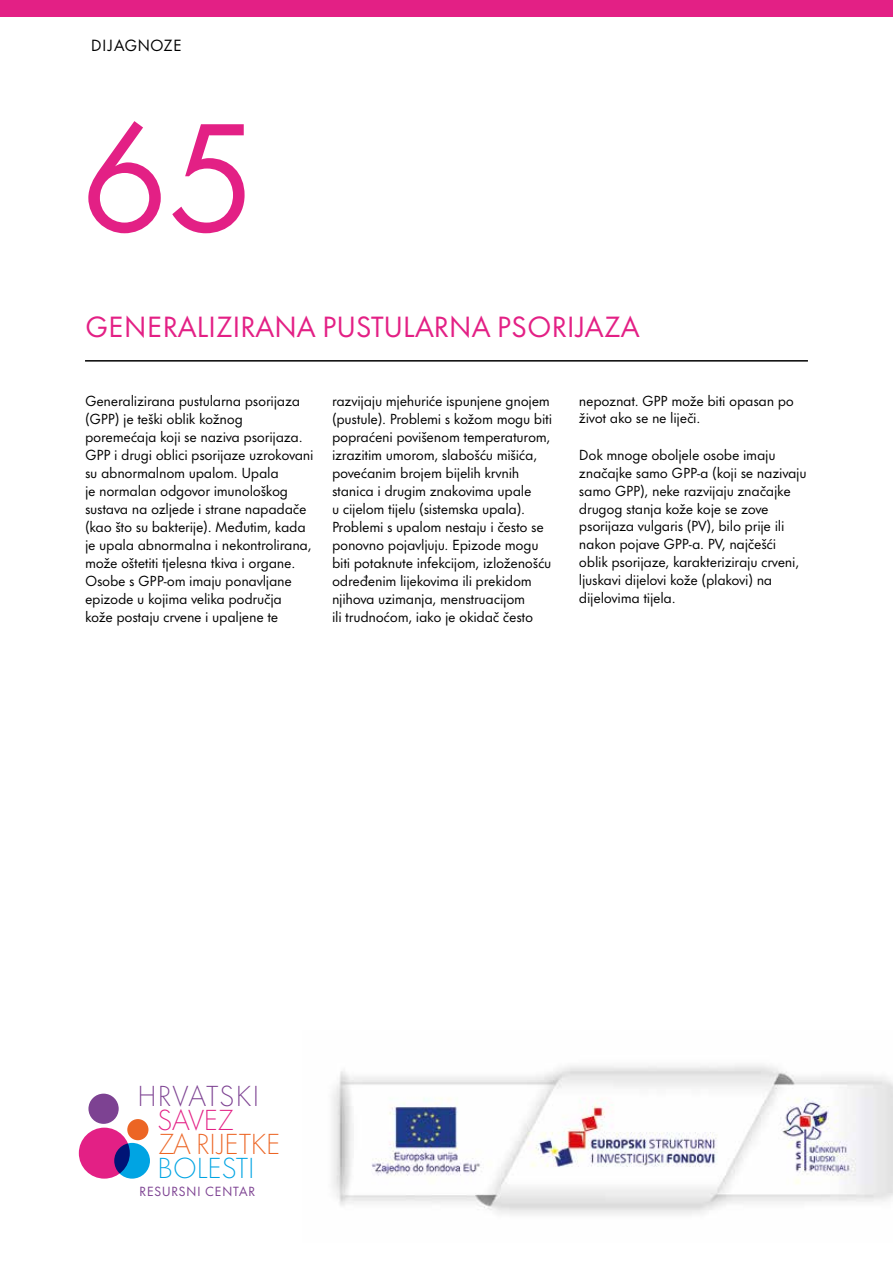
<style>
.page{position:relative;width:893px;height:1263px;background:#fff}
.page>*{position:absolute;margin:0;border:0;box-sizing:border-box;transform-origin:0 0}
.t1{font:142.5px "Futura Now Text";color:#e32085}
.t2{font:27px "Futura Now Text";letter-spacing:-.01em;color:#e32085}
.t3{font:300 26.7px "Futura Now Headline";letter-spacing:.01em;color:#ec6524}
.t4{font:300 26.7px "Futura Now Headline";letter-spacing:.065em;color:#7d4292}
.t5{font:300 26.7px "Futura Now Headline";letter-spacing:.01em;color:#00a4e3}
.t6{font:300 26.7px "Futura Now Headline";letter-spacing:.01em;color:#e32085}
.t7{font:15px "Futura Now Text";letter-spacing:.01em;color:#000}
.t8{font:13.5px/18px "Futura Now Text";letter-spacing:-.02em;color:#000}
.t9{font:12.3px "Futura Now Headline";letter-spacing:.07em;color:#7d4292}
</style>
<div class="page">
<img style="left:332px;top:1065px;width:561px;height:150px">
<div style="left:88px;top:1094px;width:31px;height:30px;background:#7d4292;border-radius:50%"></div>
<div style="left:127px;top:1119px;width:21px;height:21px;background:#ec6524;border-radius:50%"></div>
<div style="left:79px;top:1127px;width:51px;height:51px;background:#e32085;border-radius:50%"></div>
<svg style="left:114px;top:1143px;width:36px;height:35px"></svg>
<div style="left:0;top:0;width:893px;height:17px;background:#e32085"></div>
<hr style="left:85px;top:360px;width:723px;height:2px;background:#000">
<p class="t7" style="left:91px;top:33px;width:93px">DIJAGNOZE</p>
<h1 class="t1" style="left:81px;top:64px;width:175px">65</h1>
<h2 class="t2" style="left:85px;top:305px;width:556px">GENERALIZIRANA PUSTULARNA PSORIJAZA</h2>
<p class="t8" style="left:85px;top:391px;width:230px">Generalizirana pustularna psorijaza (GPP) je teški oblik kožnog poremećaja koji se naziva psorijaza.<br>GPP i drugi oblici psorijaze uzrokovani su abnormalnom upalom. Upala<br>je normalan odgovor imunološkog sustava na ozljede i strane napadače (kao što su bakterije). Međutim, kada je upala abnormalna i nekontrolirana, može oštetiti tjelesna tkiva i organe.<br>Osobe s GPP-om imaju ponavljane epizode u kojima velika područja<br>kože postaju crvene i upaljene te</p>
<p class="t8" style="left:332px;top:391px;width:222px">razvijaju mjehuriće ispunjene gnojem (pustule). Problemi s kožom mogu biti popraćeni povišenom temperaturom, izrazitim umorom, slabošću mišića, povećanim brojem bijelih krvnih stanica i drugim znakovima upale<br>u cijelom tijelu (sistemska upala).<br>Problemi s upalom nestaju i često se ponovno pojavljuju. Epizode mogu biti potaknute infekcijom, izloženošću određenim lijekovima ili prekidom njihova uzimanja, menstruacijom<br>ili trudnoćom, iako je okidač često</p>
<p class="t8" style="left:579px;top:390px;width:217px">nepoznat. GPP može biti opasan po život ako se ne liječi.</p>
<p class="t8" style="left:579px;top:444px;width:229px">Dok mnoge oboljele osobe imaju značajke samo GPP-a (koji se nazivaju samo GPP), neke razvijaju značajke drugog stanja kože koje se zove psorijaza vulgaris (PV), bilo prije ili nakon pojave GPP-a. PV, najčešći oblik psorijaze, karakteriziraju crveni, ljuskavi dijelovi kože (plakovi) na dijelovima tijela.</p>
<h3 class="t4" style="left:138px;top:1075px;width:122px">HRVATSKI</h3>
<h3 class="t6" style="left:158px;top:1099px;width:77px">SAVEZ</h3>
<h3 class="t3" style="left:159px;top:1123px;width:123px">ZA RIJETKE</h3>
<h3 class="t5" style="left:158px;top:1147px;width:98px">BOLESTI</h3>
<p class="t9" style="left:140px;top:1181px;width:117px">RESURSNI CENTAR</p>
</div>
